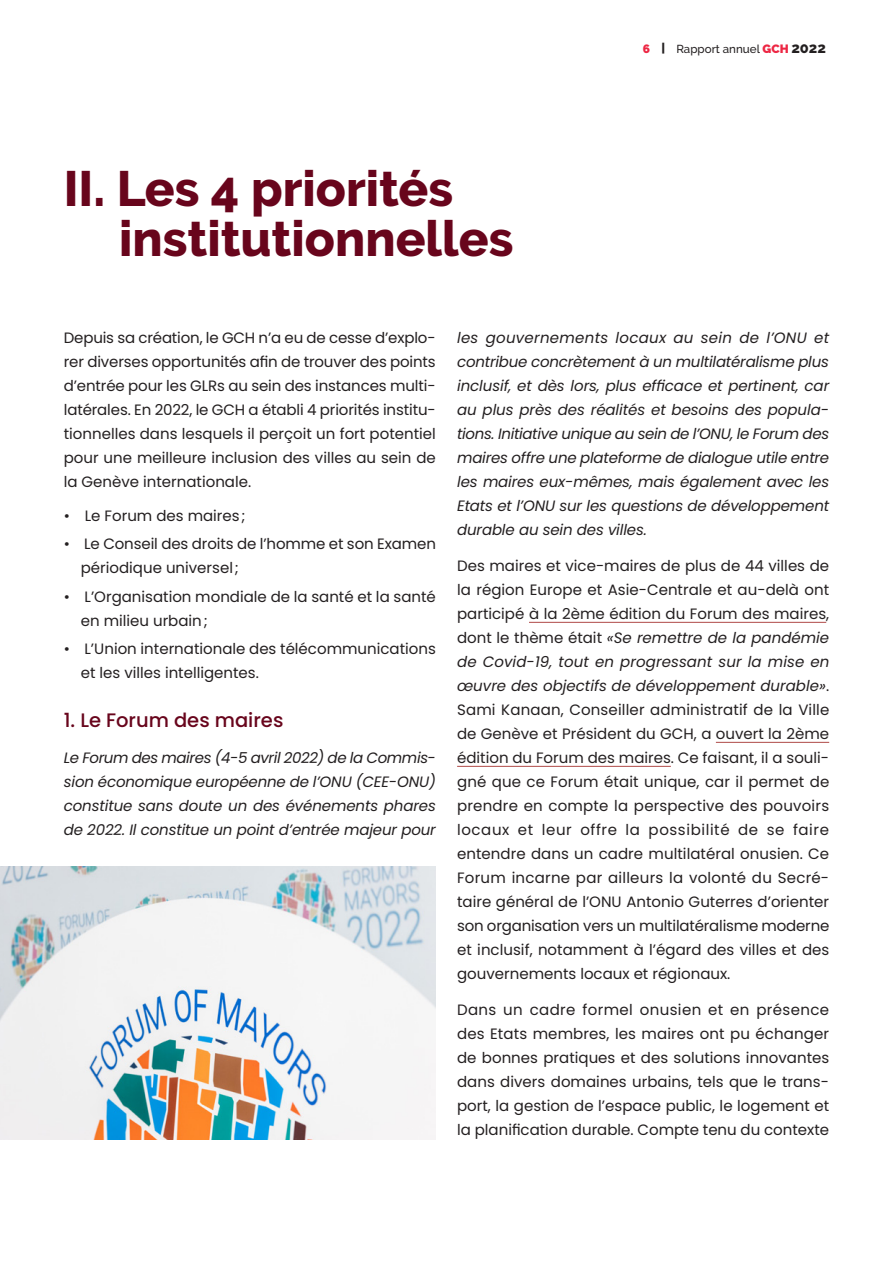
<style>
.page{position:relative;width:893px;height:1263px;background:#fff}
.page>*{position:absolute;margin:0;border:0;box-sizing:border-box;transform-origin:0 0}
.Heading_1{font:800 49.5px/49.5px "Raleway";color:#68051c}
.Heading_2{font:500 19.5px "Poppins";color:#68051c}
.Body_text{font:15px/24px "Poppins";color:#231f20;text-align:justify}
.Body_text-2{font:italic 15px/24px "Poppins";letter-spacing:-.01em;color:#231f20;text-align:justify}
.t1{font:500 11.55px "Raleway";color:#231f20}
.s1{font-weight:900;font-size:12px;color:#ed2744}
.s2{font-weight:900;font-size:12px}
.s3{font-weight:800;font-size:14.7px}
.s4{font-style:italic}
</style>
<div class="page">
<hr style="left:529px;top:622px;width:297px;height:1px;background:#af4947">
<hr style="left:716px;top:742px;width:113px;height:1px;background:#af4947">
<hr style="left:457px;top:766px;width:214px;height:1px;background:#af4947">
<img style="left:0;top:867px;width:436px;height:272px">
<h1 class="Heading_1" style="left:119px;top:164px;width:396px;text-indent:-55px">II. Les 4 priorités institutionnelles</h1>
<p class="t1" style="left:643px;top:42px;width:185px"><span class="s1">6</span> <span class="s2">|</span> Rapport annuel <span class="s1">GCH</span> <span class="s3">2022</span></p>
<p class="Body_text" style="left:64px;top:325px;width:374px">Depuis sa création, le GCH n’a eu de cesse d’explo&shy;rer diverses opportunités afin de trouver des points d’entrée pour les GLRs au sein des instances multi&shy;latérales. En 2022, le GCH a établi 4 priorités institu&shy;tionnelles dans lesquels il perçoit un fort potentiel pour une meilleure inclusion des villes au sein de la Genève internationale.</p>
<p class="Body_text" style="left:64px;top:504px;width:183px">• Le Forum des maires;</p>
<p class="Body_text" style="left:81px;top:532px;width:357px;text-indent:-17px">• Le Conseil des droits de l’homme et son Examen périodique universel;</p>
<p class="Body_text" style="left:81px;top:584px;width:357px;text-indent:-17px">• L’Organisation mondiale de la santé et la santé en milieu urbain;</p>
<p class="Body_text" style="left:81px;top:637px;width:357px;text-indent:-17px">• L’Union internationale des télécommunications et les villes intelligentes.</p>
<p class="Heading_2" style="left:64px;top:708px;width:221px">1. Le Forum des maires</p>
<p class="Body_text-2" style="left:64px;top:745px;width:374px">Le Forum des maires (4-5 avril 2022) de la Commis&shy;sion économique européenne de l’ONU (CEE-ONU) constitue sans doute un des événements phares de 2022. Il constitue un point d’entrée majeur pour</p>
<p class="Body_text-2" style="left:457px;top:325px;width:374px">les gouvernements locaux au sein de l’ONU et contribue concrètement à un multilatéralisme plus inclusif, et dès lors, plus efficace et pertinent, car au plus près des réalités et besoins des popula&shy;tions. Initiative unique au sein de l’ONU, le Forum des maires offre une plateforme de dialogue utile entre les maires eux-mêmes, mais également avec les Etats et l’ONU sur les questions de développement durable au sein des villes.</p>
<p class="Body_text" style="left:457px;top:553px;width:374px">Des maires et vice-maires de plus de 44 villes de la région Europe et Asie-Centrale et au-delà ont participé à la 2ème édition du Forum des maires, dont le thème était <span class="s4">«Se remettre de la pandémie de Covid-19, tout en progressant sur la mise en œuvre des objectifs de développement durable»</span>.<br>Sami Kanaan, Conseiller administratif de la Ville de Genève et Président du GCH, a ouvert la 2ème édition du Forum des maires. Ce faisant, il a souli&shy;gné que ce Forum était unique, car il permet de prendre en compte la perspective des pouvoirs locaux et leur offre la possibilité de se faire entendre dans un cadre multilatéral onusien. Ce Forum incarne par ailleurs la volonté du Secré&shy;taire général de l’ONU Antonio Guterres d’orienter son organisation vers un multilatéralisme moderne et inclusif, notamment à l’égard des villes et des gouvernements locaux et régionaux.</p>
<p class="Body_text" style="left:457px;top:997px;width:374px">Dans un cadre formel onusien et en présence des Etats membres, les maires ont pu échanger de bonnes pratiques et des solutions innovantes dans divers domaines urbains, tels que le trans&shy;port, la gestion de l’espace public, le logement et la planification durable. Compte tenu du contexte</p>
</div>
